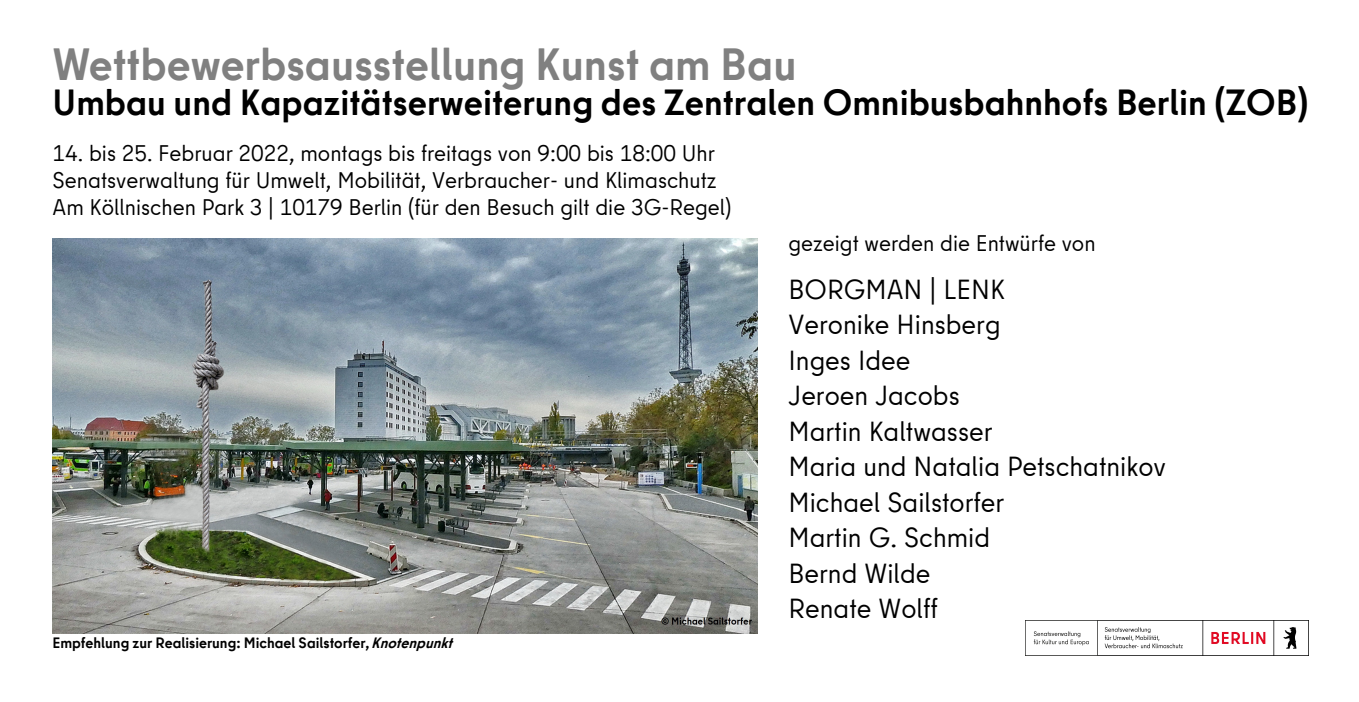
<style>
.page{position:relative;width:1359px;height:702px;background:#fff}
.page>*{position:absolute;margin:0;border:0;box-sizing:border-box;transform-origin:0 0}
.t1{font:700 45px "Berlin Type Office";color:#808080}
.t2{font:700 36.25px "Berlin Type Office";color:#000}
.t3{font:27.5px/35.5px "Berlin Type Office";color:#000}
.t4{font:22.5px/27px "Berlin Type Office";color:#000}
.t5{font:700 15px "Berlin Type Office";color:#000}
.s1{font-style:italic}
</style>
<div class="page">
<img style="left:53px;top:238px;width:704px;height:396px">
<img style="left:1026px;top:620px;width:282px;height:36px">
<h1 class="t1" style="left:53px;top:35px;width:745px">Wettbewerbsausstellung Kunst am Bau</h1>
<h2 class="t2" style="left:53px;top:79px;width:1257px">Umbau und Kapazitätserweiterung des Zentralen Omnibusbahnhofs Berlin (ZOB)</h2>
<p class="t4" style="left:53px;top:140px;width:680px">14. bis 25. Februar 2022, montags bis freitags von 9:00 bis 18:00 Uhr<br>Senatsverwaltung für Umwelt, Mobilität, Verbraucher- und Klimaschutz<br>Am Köllnischen Park 3 | 10179 Berlin (für den Besuch gilt die 3G-Regel)</p>
<p class="t4" style="left:788px;top:229px;width:309px">gezeigt werden die Entwürfe von</p>
<p class="t3" style="left:788px;top:271px;width:379px">BORGMAN | LENK<br>Veronike Hinsberg<br>Inges Idee<br>Jeroen Jacobs<br>Martin Kaltwasser<br>Maria und Natalia Petschatnikov<br>Michael Sailstorfer<br>Martin G. Schmid<br>Bernd Wilde<br>Renate Wolff</p>
<p class="t5" style="left:52px;top:633px;width:406px">Empfehlung zur Realisierung: Michael Sailstorfer, <span class="s1">Knotenpunkt</span></p>
</div>
